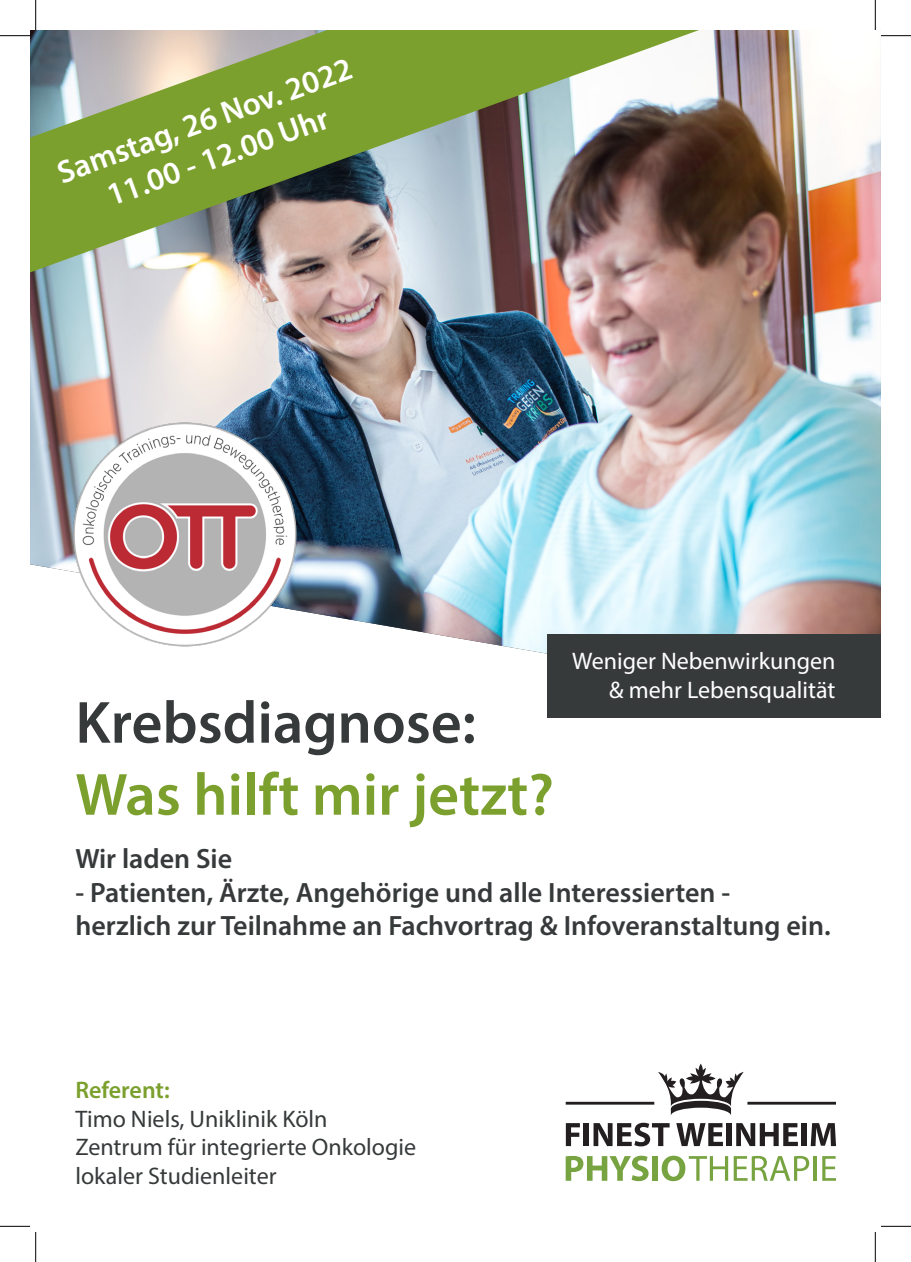
<style>
.page{position:relative;width:911px;height:1262px;background:#fff}
.page>*{position:absolute;margin:0;border:0;box-sizing:border-box;transform-origin:0 0}
.t1{font:600 60px/72px "Myriad Pro";color:#7ba02d}
.t2{font:600 32px "Myriad Pro";color:#fff}
.t3{font:600 28px "Myriad Pro";color:#373a3b}
.t4{font:24px/28.8px "Myriad Pro";color:#373a3b}
.t5{font:24px/28.8px "Myriad Pro";color:#fff;text-align:right}
.t6{font:600 24px "Myriad Pro";color:#7ba02d}
.s1{color:#373a3b}
</style>
<div class="page">
<img style="left:30px;top:30px;width:850px;height:624px">
<img style="left:30px;top:30px;width:669px;height:242px">
<svg style="left:565px;top:1123px;width:15px;height:23px"></svg>
<div style="left:583px;top:1123px;width:6px;height:23px;background:#231f20"></div>
<svg style="left:593px;top:1123px;width:76px;height:23px"></svg>
<svg style="left:676px;top:1123px;width:46px;height:23px"></svg>
<div style="left:726px;top:1123px;width:5px;height:23px;background:#231f20"></div>
<svg style="left:736px;top:1123px;width:61px;height:23px"></svg>
<div style="left:801px;top:1123px;width:5px;height:23px;background:#231f20"></div>
<svg style="left:810px;top:1123px;width:25px;height:23px"></svg>
<svg style="left:658px;top:1064px;width:85px;height:51px"></svg>
<hr style="left:747px;top:1102px;width:88px;height:3px;background:#231f20">
<hr style="left:565px;top:1102px;width:89px;height:3px;background:#231f20">
<svg style="left:565px;top:1156px;width:83px;height:25px"></svg>
<div style="left:652px;top:1156px;width:6px;height:25px;background:#78a341"></div>
<svg style="left:661px;top:1156px;width:148px;height:25px"></svg>
<hr style="left:813px;top:1156px;width:3px;height:25px;background:#78a341">
<svg style="left:822px;top:1156px;width:13px;height:25px"></svg>
<div style="left:547px;top:634px;width:333px;height:84px;background:#373a3b"></div>
<img style="left:63px;top:413px;width:240px;height:240px">
<hr style="left:0;top:35px;width:30px;height:1px;background:#000">
<hr style="left:880px;top:35px;width:30px;height:1px;background:#000">
<hr style="left:0;top:1226px;width:30px;height:1px;background:#000">
<hr style="left:880px;top:1226px;width:30px;height:1px;background:#000">
<hr style="left:35px;top:0;width:1px;height:30px;background:#000">
<hr style="left:35px;top:1232px;width:1px;height:30px;background:#000">
<hr style="left:874px;top:0;width:1px;height:30px;background:#000">
<hr style="left:874px;top:1232px;width:1px;height:30px;background:#000">
<p class="t2" style="left:51px;top:154px;width:313px;rotate:-20deg">Samstag, 26 Nov. 2022</p>
<p class="t2" style="left:101px;top:177px;width:235px;rotate:-20deg">11.00 - 12.00 Uhr</p>
<p class="t5" style="left:572px;top:646px;width:265px">Weniger Nebenwirkungen &amp; mehr Lebensqualität</p>
<p class="t1" style="left:75px;top:685px;width:480px"><span class="s1">Krebsdiagnose:<br></span>Was hilft mir jetzt?</p>
<p class="t3" style="left:75px;top:841px;width:158px">Wir laden Sie</p>
<p class="t3" style="left:75px;top:875px;width:656px">- Patienten, Ärzte, Angehörige und alle Interessierten -</p>
<p class="t3" style="left:75px;top:908px;width:756px">herzlich zur Teilnahme an Fachvortrag &amp; Infoveranstaltung ein.</p>
<p class="t6" style="left:75px;top:1074px;width:96px">Referent:</p>
<p class="t4" style="left:75px;top:1104px;width:342px">Timo Niels, Uniklinik Köln<br>Zentrum für integrierte Onkologie lokaler Studienleiter</p>
</div>
